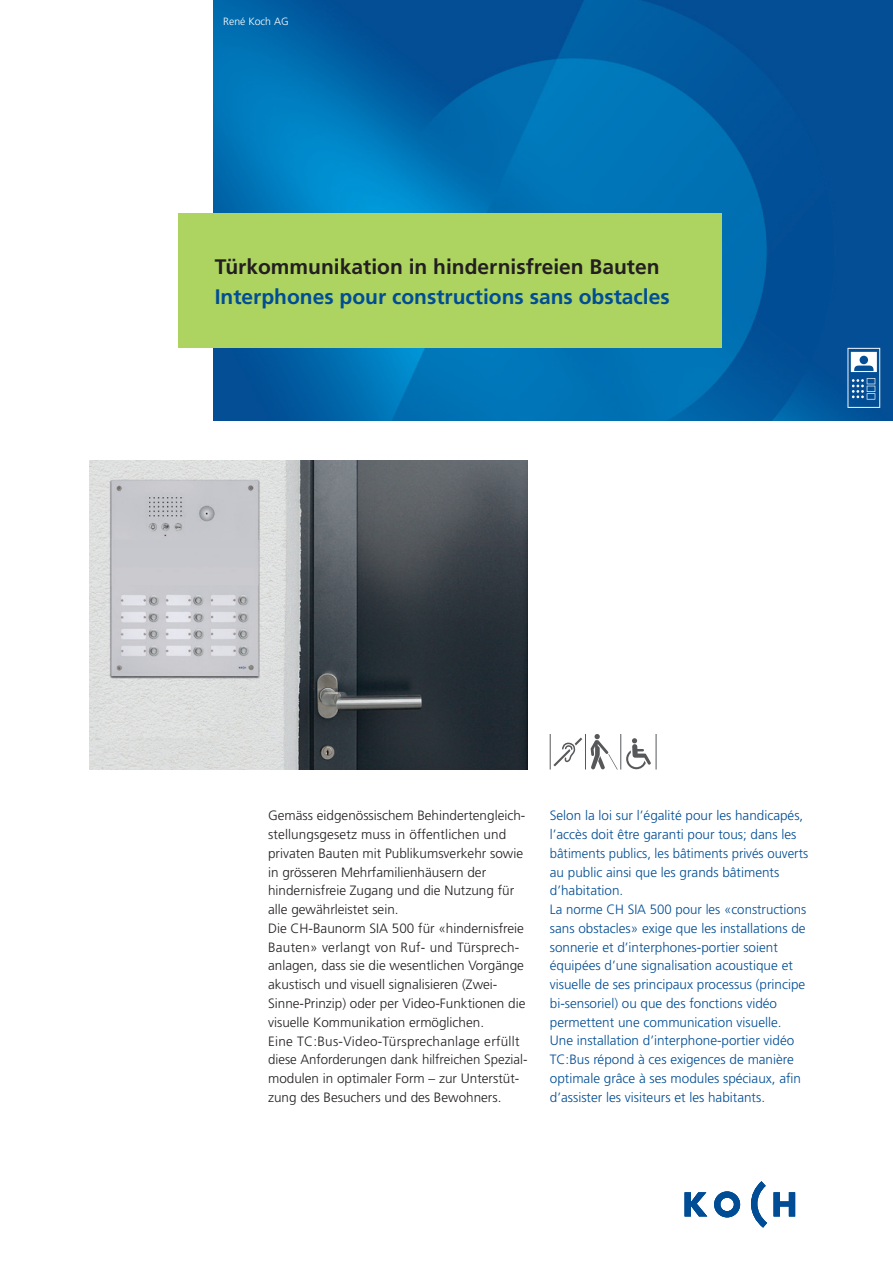
<style>
.page{position:relative;width:893px;height:1263px;background:#fff}
.page>*{position:absolute;margin:0;border:0;box-sizing:border-box;transform-origin:0 0}
.t1{font:700 21px "Frutiger LT Std";color:#014d95}
.t2{font:700 21px "Frutiger LT Std";color:#231f20}
.t3{font:300 13.5px/18.8px "Frutiger LT Std";color:#014d95}
.t4{font:300 13.5px/18.8px "Frutiger LT Std";color:#231f20}
.t5{font:300 10.5px "Frutiger LT Std";color:#fff}
</style>
<div class="page">
<svg style="left:591px;top:734px;width:17px;height:35px"></svg>
<svg style="left:608px;top:754px;width:10px;height:16px"></svg>
<svg style="left:626px;top:738px;width:25px;height:31px"></svg>
<svg style="left:553px;top:738px;width:29px;height:28px"></svg>
<hr style="left:550px;top:734px;width:1px;height:35px;background:#57585a">
<hr style="left:585px;top:734px;width:1px;height:35px;background:#57585a">
<hr style="left:620px;top:734px;width:1px;height:35px;background:#57585a">
<hr style="left:656px;top:734px;width:1px;height:35px;background:#57585a">
<img style="left:214px;top:0;width:679px;height:421px">
<div style="left:179px;top:214px;width:543px;height:134px;background:#add461"></div>
<img style="left:89px;top:460px;width:438px;height:310px">
<svg style="left:685px;top:1192px;width:22px;height:24px"></svg>
<svg style="left:773px;top:1192px;width:22px;height:24px"></svg>
<svg style="left:714px;top:1191px;width:26px;height:26px"></svg>
<svg style="left:751px;top:1181px;width:16px;height:46px"></svg>
<svg style="left:847px;top:348px;width:33px;height:60px"></svg>
<p class="t5" style="left:223px;top:15px;width:67px">René Koch AG</p>
<h1 class="t2" style="left:215px;top:254px;width:446px">Türkommunikation in hindernisfreien Bauten</h1>
<h1 class="t1" style="left:215px;top:284px;width:456px">Interphones pour constructions sans obstacles</h1>
<p class="t4" style="left:268px;top:807px;width:260px">Gemäss eidgenössischem Behindertengleich&shy;stellungsgesetz muss in öffentlichen und privaten Bauten mit Publikumsverkehr sowie in grösseren Mehrfamilienhäusern der hindernisfreie Zugang und die Nutzung für alle gewährleistet sein.<br>Die CH-Baunorm SIA 500 für «hindernisfreie Bauten» verlangt von Ruf- und Türsprech&shy;anlagen, dass sie die wesentlichen Vorgänge akustisch und visuell signalisieren (Zwei-Sinne-Prinzip) oder per Video-Funktionen die visuelle Kommunikation ermöglichen.<br>Eine TC:Bus-Video-Türsprechanlage erfüllt diese Anforderungen dank hilfreichen Spezial&shy;modulen in optimaler Form – zur Unterstüt&shy;zung des Besuchers und des Bewohners.</p>
<p class="t3" style="left:550px;top:807px;width:260px">Selon la loi sur l’égalité pour les handicapés, l’accès doit être garanti pour tous; dans les bâtiments publics, les bâtiments privés ouverts au public ainsi que les grands bâtiments d’habitation.<br>La norme CH SIA 500 pour les «constructions sans obstacles» exige que les installations de sonnerie et d’interphones-portier soient équipées d’une signalisation acoustique et visuelle de ses principaux processus (principe bi-sensoriel) ou que des fonctions vidéo permettent une communication visuelle.<br>Une installation d’interphone-portier vidéo TC:Bus répond à ces exigences de manière optimale grâce à ses modules spéciaux, afin d’assister les visiteurs et les habitants.</p>
</div>
